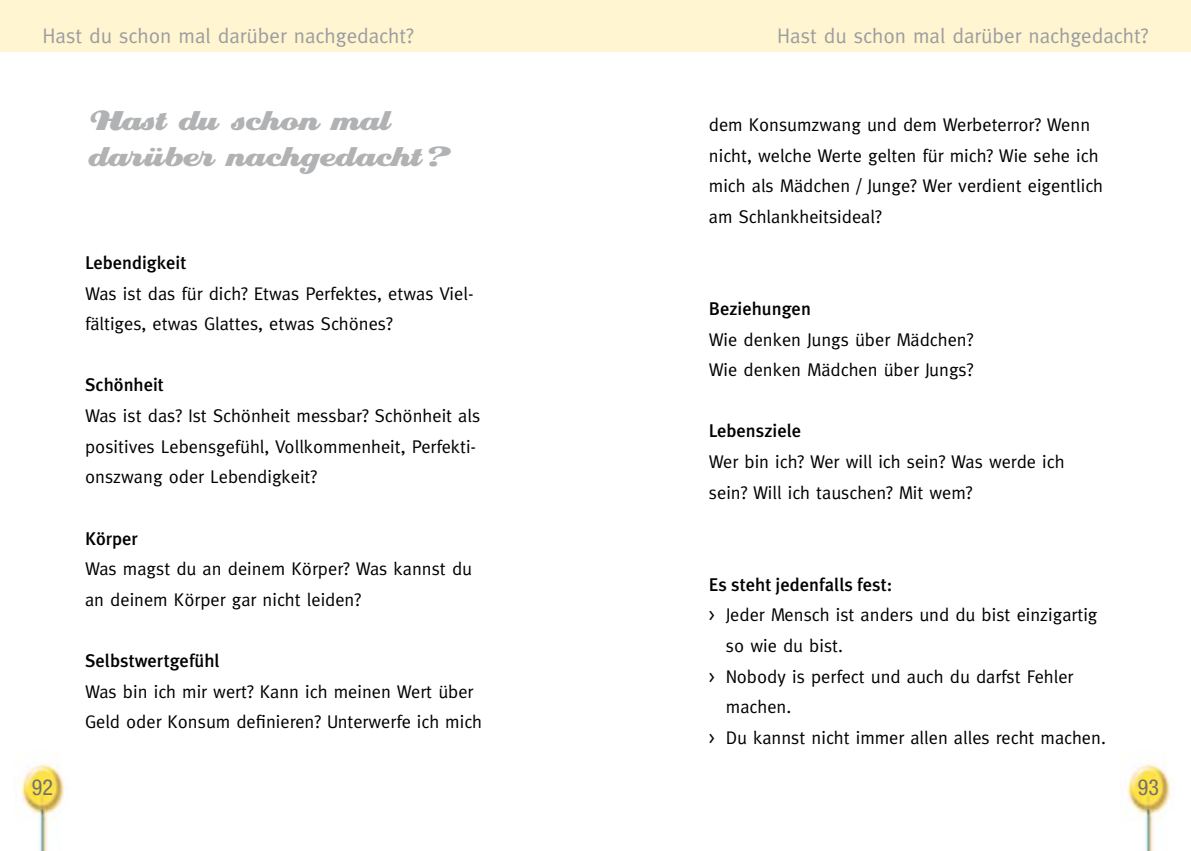
<style>
.page{position:relative;width:1191px;height:851px;background:#fff}
.page>*{position:absolute;margin:0;border:0;box-sizing:border-box;transform-origin:0 0}
.t1{font:30px/36px "Eclat ICG";letter-spacing:-.15em;color:#b1b2b4}
.t2{font:condensed 22px "Helvetica Neue";color:#707173}
.t3{font:21px "Meta";color:#9c9d9f}
.t4{font:18.4px/30.6px "Meta";color:#000}
.t5{font:500 18.4px "Meta Plus";color:#000}
</style>
<div class="page">
<img style="left:21px;top:761px;width:43px;height:89px">
<div style="left:0;top:0;width:595px;height:51px;background:#fff5d1"></div>
<img style="left:1127px;top:761px;width:43px;height:89px">
<div style="left:595px;top:0;width:596px;height:51px;background:#fff5d1"></div>
<p class="t3" style="left:43px;top:23px;width:373px">Hast du schon mal darüber nachgedacht?</p>
<h1 class="t1" style="left:85px;top:102px;width:364px">Hast du schon mal darüber nachgedacht?</h1>
<p class="t5" style="left:85px;top:252px;width:103px">Lebendigkeit</p>
<p class="t4" style="left:85px;top:277px;width:390px">Was ist das für dich? Etwas Perfektes, etwas Viel&shy;fältiges, etwas Glattes, etwas Schönes?</p>
<p class="t5" style="left:85px;top:374px;width:80px">Schönheit</p>
<p class="t4" style="left:85px;top:400px;width:397px">Was ist das? Ist Schönheit messbar? Schönheit als positives Lebensgefühl, Vollkommenheit, Perfekti&shy;onszwang oder Lebendigkeit?</p>
<p class="t5" style="left:85px;top:527px;width:54px">Körper</p>
<p class="t4" style="left:85px;top:553px;width:388px">Was magst du an deinem Körper? Was kannst du an deinem Körper gar nicht leiden?</p>
<p class="t5" style="left:85px;top:650px;width:136px">Selbstwertgefühl</p>
<p class="t4" style="left:85px;top:675px;width:398px">Was bin ich mir wert? Kann ich meinen Wert über<br>Geld oder Konsum definieren? Unterwerfe ich mich</p>
<p class="t3" style="left:777px;top:23px;width:373px">Hast du schon mal darüber nachgedacht?</p>
<p class="t4" style="left:709px;top:109px;width:396px">dem Konsumzwang und dem Werbeterror? Wenn nicht, welche Werte gelten für mich? Wie sehe ich mich als Mädchen / Junge? Wer verdient eigentlich am Schlankheitsideal?</p>
<p class="t5" style="left:709px;top:298px;width:103px">Beziehungen</p>
<p class="t4" style="left:709px;top:323px;width:266px">Wie denken Jungs über Mädchen?<br>Wie denken Mädchen über Jungs?</p>
<p class="t5" style="left:709px;top:420px;width:94px">Lebensziele</p>
<p class="t4" style="left:709px;top:446px;width:357px">Wer bin ich? Wer will ich sein? Was werde ich sein? Will ich tauschen? Mit wem?</p>
<p class="t5" style="left:709px;top:573px;width:185px">Es steht jedenfalls fest:</p>
<p class="t4" style="left:709px;top:599px;width:390px">&gt; Jeder Mensch ist anders und du bist einzigartig</p>
<p class="t4" style="left:726px;top:630px;width:119px">so wie du bist.</p>
<p class="t4" style="left:709px;top:660px;width:366px">&gt; Nobody is perfect und auch du darfst Fehler</p>
<p class="t4" style="left:726px;top:691px;width:67px">machen.</p>
<p class="t4" style="left:709px;top:721px;width:398px">&gt; Du kannst nicht immer allen alles recht machen.</p>
<p class="t2" style="left:32px;top:774px;width:11px">92</p>
<p class="t2" style="left:1137px;top:774px;width:11px">93</p>
</div>
